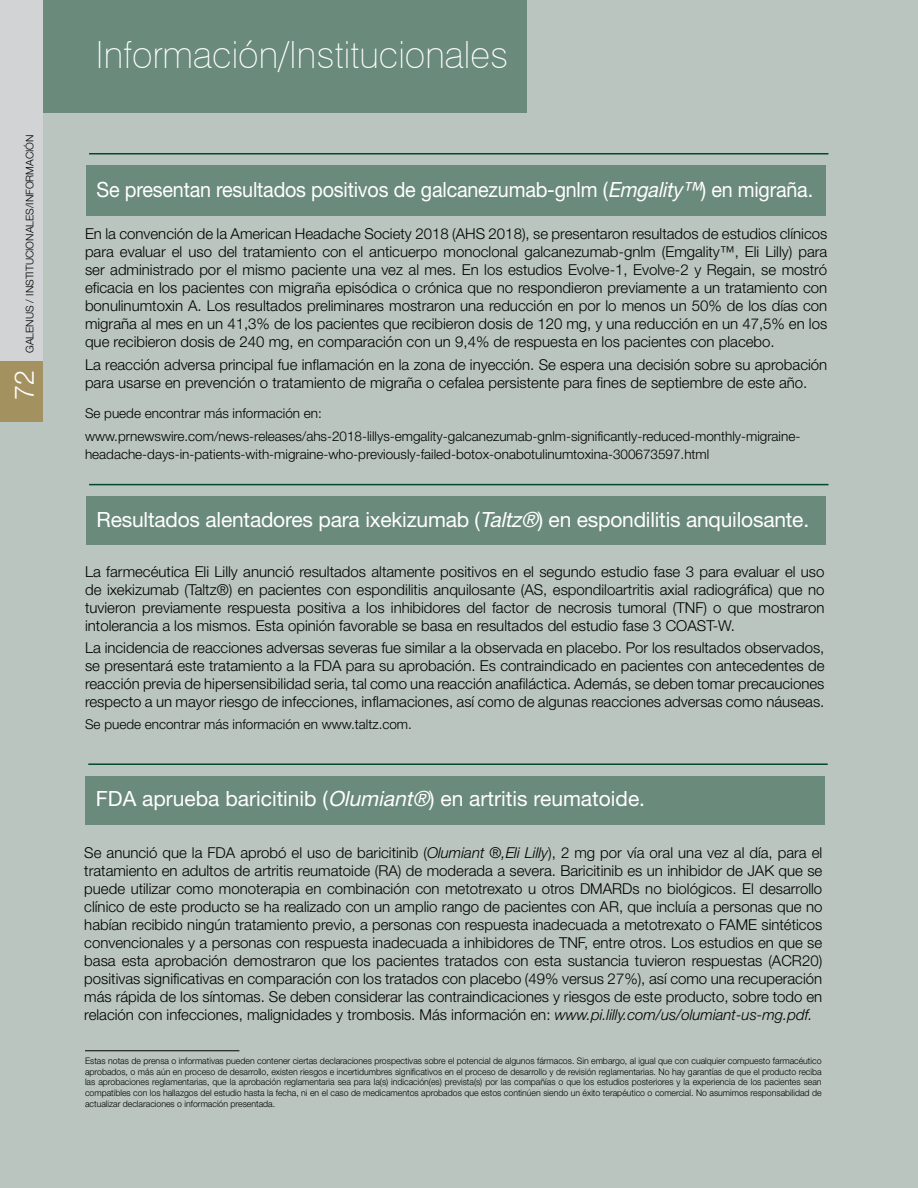
<style>
.page{position:relative;width:918px;height:1188px;background:#b9c5be}
.page>*{position:absolute;margin:0;border:0;box-sizing:border-box;transform-origin:0 0}
.t1{font:100 37.5px "Swiss 721 BT";color:#fff}
.t2{font:300 27px "Helvetica Neue";color:#fff}
.t3{font:21px "Helvetica Neue";letter-spacing:-.01em;color:#fff}
.t4{font:21px "Helvetica Neue";letter-spacing:-.01em;color:#fff;scale:.94 1}
.t5{font:300 15px/18px "Helvetica Neue";color:#000;text-align:justify}
.t6{font:300 13.5px/22.2px "Helvetica Neue";color:#000}
.t7{font:300 10.5px "Helvetica Neue";color:#000}
.t8{font:300 9px/10.8px "Helvetica Neue";color:#000;text-align:justify}
.s1{font-style:italic}
</style>
<div class="page">
<div style="left:0;top:0;width:526px;height:112px;background:#6a8a7b"></div>
<hr style="left:89px;top:153px;width:739px;height:1px;background:#00482f">
<div style="left:86px;top:165px;width:739px;height:50px;background:#6a8a7b"></div>
<hr style="left:89px;top:484px;width:739px;height:1px;background:#00482f">
<div style="left:86px;top:496px;width:739px;height:48px;background:#6a8a7b"></div>
<hr style="left:88px;top:763px;width:740px;height:2px;background:#00482f">
<div style="left:85px;top:776px;width:740px;height:49px;background:#6a8a7b"></div>
<hr style="left:85px;top:1050px;width:154px;height:1px;background:#000">
<div style="left:0;top:0;width:43px;height:412px;background:#d1d3d4"></div>
<div style="left:0;top:361px;width:43px;height:61px;background:#a39160"></div>
<p class="t7" style="left:23px;top:353px;width:220px;rotate:-90deg">GALENUS / INSTITUCIONALES/INFORMACIÓN</p>
<h2 class="t2" style="left:8px;top:400px;width:32px;rotate:-90deg">72</h2>
<h1 class="t1" style="left:96px;top:32px;width:414px">Información/Institucionales</h1>
<h3 class="t4" style="left:97px;top:177px;width:764px">Se presentan resultados positivos de galcanezumab-gnlm (<span class="s1">Emgality™</span>) en migraña.</h3>
<p class="t5" style="left:85px;top:225px;width:744px">En la convención de la American Headache Society 2018 (AHS 2018), se presentaron resultados de estudios clínicos para evaluar el uso del tratamiento con el anticuerpo monoclonal galcanezumab-gnlm (Emgality™, Eli Lilly) para ser administrado por el mismo paciente una vez al mes. En los estudios Evolve-1, Evolve-2 y Regain, se mostró eficacia en los pacientes con migraña episódica o crónica que no respondieron previamente a un tratamiento con bonulinumtoxin A. Los resultados preliminares mostraron una reducción en por lo menos un 50% de los días con migraña al mes en un 41,3% de los pacientes que recibieron dosis de 120 mg, y una reducción en un 47,5% en los que recibieron dosis de 240 mg, en comparación con un 9,4% de respuesta en los pacientes con placebo.</p>
<p class="t5" style="left:85px;top:355px;width:744px">La reacción adversa principal fue inflamación en la zona de inyección. Se espera una decisión sobre su aprobación para usarse en prevención o tratamiento de migraña o cefalea persistente para fines de septiembre de este año.</p>
<p class="t6" style="left:85px;top:402px;width:717px">Se puede encontrar más información en: www.prnewswire.com/news-releases/ahs-2018-lillys-emgality-galcanezumab-gnlm-significantly-reduced-monthly-migraine-</p>
<p class="t6" style="left:85px;top:442px;width:626px">headache-days-in-patients-with-migraine-who-previously-failed-botox-onabotulinumtoxina-300673597.html</p>
<h3 class="t3" style="left:97px;top:507px;width:714px">Resultados alentadores para ixekizumab (<span class="s1">Taltz®</span>) en espondilitis anquilosante.</h3>
<p class="t5" style="left:85px;top:562px;width:741px">La farmecéutica Eli Lilly anunció resultados altamente positivos en el segundo estudio fase 3 para evaluar el uso de ixekizumab (Taltz®) en pacientes con espondilitis anquilosante (AS, espondiloartritis axial radiográfica) que no tuvieron previamente respuesta positiva a los inhibidores del factor de necrosis tumoral (TNF) o que mostraron intolerancia a los mismos. Esta opinión favorable se basa en resultados del estudio fase 3 COAST-W.</p>
<p class="t5" style="left:85px;top:638px;width:741px">La incidencia de reacciones adversas severas fue similar a la observada en placebo. Por los resultados observados, se presentará este tratamiento a la FDA para su aprobación. Es contraindicado en pacientes con antecedentes de reacción previa de hipersensibilidad seria, tal como una reacción anafiláctica. Además, se deben tomar precauciones respecto a un mayor riesgo de infecciones, inflamaciones, así como de algunas reacciones adversas como náuseas.</p>
<p class="t6" style="left:85px;top:713px;width:328px">Se puede encontrar más información en www.taltz.com.</p>
<h3 class="t3" style="left:96px;top:786px;width:551px">FDA aprueba baricitinib (<span class="s1">Olumiant®</span>) en artritis reumatoide.</h3>
<p class="t5" style="left:84px;top:843px;width:740px">Se anunció que la FDA aprobó el uso de baricitinib (<span class="s1">Olumiant ®,Eli Lilly</span>), 2 mg por vía oral una vez al día, para el tratamiento en adultos de artritis reumatoide (RA) de moderada a severa. Baricitinib es un inhibidor de JAK que se puede utilizar como monoterapia en combinación con metotrexato u otros DMARDs no biológicos. El desarrollo clínico de este producto se ha realizado con un amplio rango de pacientes con AR, que incluía a personas que no habían recibido ningún tratamiento previo, a personas con respuesta inadecuada a metotrexato o FAME sintéticos convencionales y a personas con respuesta inadecuada a inhibidores de TNF, entre otros. Los estudios en que se basa esta aprobación demostraron que los pacientes tratados con esta sustancia tuvieron respuestas (ACR20) positivas significativas en comparación con los tratados con placebo (49% versus 27%), así como una recuperación más rápida de los síntomas. Se deben considerar las contraindicaciones y riesgos de este producto, sobre todo en relación con infecciones, malignidades y trombosis. Más información en: <span class="s1">www.pi.lilly.com/us/olumiant-us-mg.pdf.</span></p>
<p class="t8" style="left:85px;top:1055px;width:738px">Estas notas de prensa o informativas pueden contener ciertas declaraciones prospectivas sobre el potencial de algunos fármacos. Sin embargo, al igual que con cualquier compuesto farmacéutico aprobados, o más aún en proceso de desarrollo, existen riesgos e incertidumbres significativos en el proceso de desarrollo y de revisión reglamentarias. No hay garantías de que el producto reciba las aprobaciones reglamentarias, que la aprobación reglamentaria sea para la(s) indicación(es) prevista(s) por las compañías o que los estudios posteriores y la experiencia de los pacientes sean compatibles con los hallazgos del estudio hasta la fecha, ni en el caso de medicamentos aprobados que estos continúen siendo un éxito terapéutico o comercial. No asumimos responsabilidad de actualizar declaraciones o información presentada.</p>
</div>
